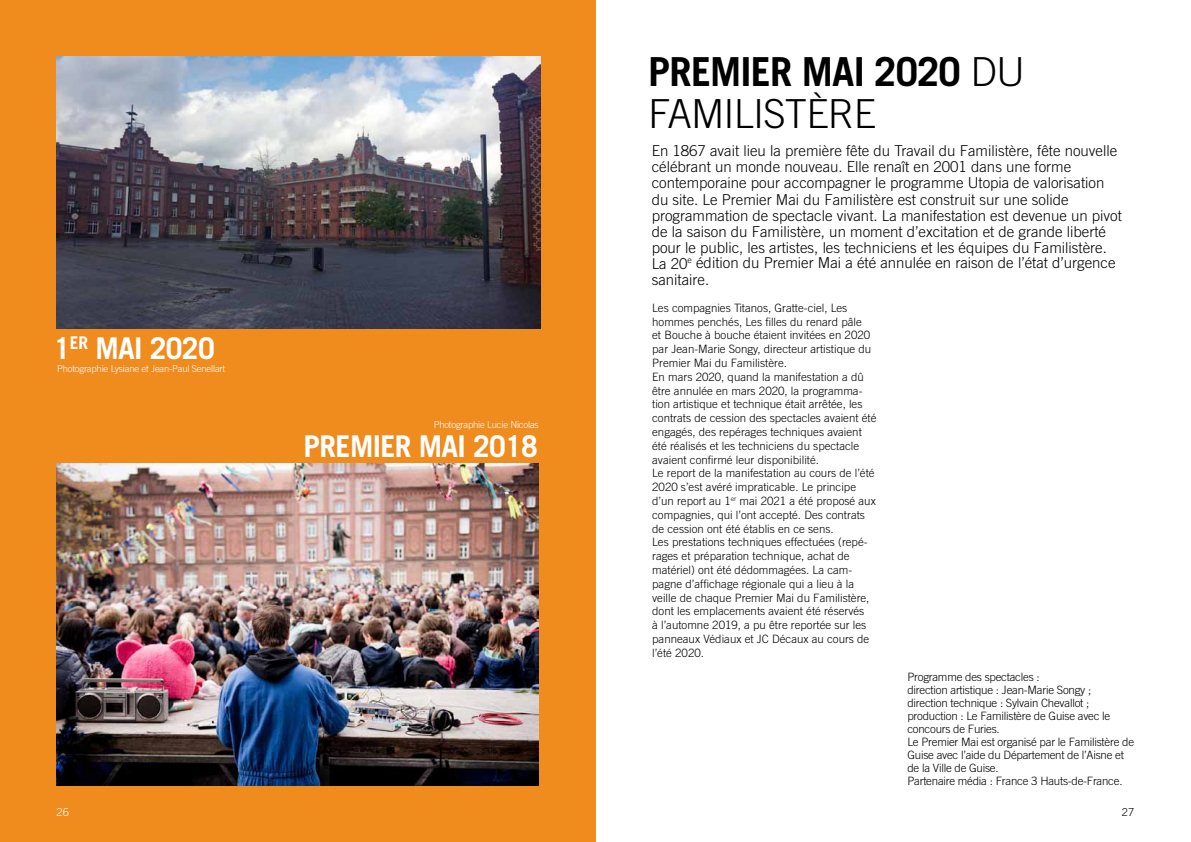
<style>
.page{position:relative;width:1191px;height:842px;background:#fff}
.page>*{position:absolute;margin:0;border:0;box-sizing:border-box;transform-origin:0 0}
.t1{font:700 40px/42px "Trade Gothic LT Std";letter-spacing:-.02em;color:#000}
.t2{font:300 40px "Trade Gothic LT Std";color:#000}
.t3{font:700 30px "Trade Gothic LT Std";letter-spacing:-.02em;color:#fff}
.t4{font:300 15px/16px "Trade Gothic LT Std";color:#000}
.t5{font:300 11.5px/13.8px "Trade Gothic LT Std";color:#000}
.t6{font:300 11.5px/13px "Trade Gothic LT Std";letter-spacing:-.02em;color:#000}
.t7{font:300 11px "Trade Gothic LT Std";color:#000}
.t8{font:300 11px "Trade Gothic LT Std";color:#fff}
.t9{font:300 9.5px "Trade Gothic LT Std";letter-spacing:-.02em;color:#fff}
.s1{font-weight:300}
</style>
<div class="page">
<div style="left:0;top:0;width:595px;height:842px;background:#f08b1d"></div>
<img style="left:57px;top:57px;width:484px;height:272px">
<img style="left:57px;top:464px;width:481px;height:321px">
<h2 class="t3" style="left:54px;top:330px;width:162px">1<sup>ER</sup> MAI 2020</h2>
<p class="t9" style="left:57px;top:363px;width:169px">Photographie Lysiane et Jean-Paul Senellart</p>
<p class="t9" style="left:434px;top:419px;width:107px">Photographie Lucie N icolas</p>
<h2 class="t3" style="left:303px;top:428px;width:236px">PREMIER MAI 2018</h2>
<p class="t8" style="left:56px;top:805px;width:14px">26</p>
<h1 class="t1" style="left:648px;top:50px;width:347px">PREMIER MAI 2020 <span class="s1">du<br>Familis</span></h1>
<h1 class="t2" style="left:785px;top:90px;width:92px">tère</h1>
<p class="t4" style="left:652px;top:143px;width:472px">En 1867 avait lieu la première fête du Travail du Familistère, fête nouvelle célébrant un monde nouveau. Elle renaît en 2001 dans une forme contemporaine pour accompagner le programme Utopia de valorisation du site. Le Premier Mai du Familistère est construit sur une solide programmation de spectacle vivant. La manifestation est devenue un pivot de la saison du Familistère, un moment d’excitation et de grande liberté pour le public, les artistes, les techniciens et les équipes du Familistère.<br>La 20<sup>e</sup> édition du Premier Mai a été annulée en raison de l’état d’urgence sanitaire.</p>
<p class="t5" style="left:652px;top:301px;width:226px">Les compagnies Titanos, Gratte-ciel, Les hommes penchés, Les filles du renard pâle<br>et Bouche à bouche étaient invitées en 2020 par Jean-Marie Songy, directeur artistique du Premier Mai du Familistère.<br>En mars 2020, quand la manifestation a dû être annulée en mars 2020, la programma&shy;tion artistique et technique était arrêtée, les contrats de cession des spectacles avaient été engagés, des repérages techniques avaient été réalisés et les techniciens du spectacle avaient confirmé leur disponibilité.<br>Le report de la manifestation au cours de l’été 2020 s’est avéré impraticable. Le principe d’un report au 1<sup>er</sup> mai 2021 a été proposé aux compagnies, qui l’ont accepté. Des contrats de cession ont été établis en ce sens.<br>Les prestations techniques effectuées (repé&shy;rages et préparation technique, achat de matériel) ont été dédommagées. La cam&shy;pagne d’affichage régionale qui a lieu à la veille de chaque Premier Mai du Familistère, dont les emplacements avaient été réservés<br>à l’automne 2019, a pu être reportée sur les panneaux Védiaux et JC Décaux au cours de l’été 2020.</p>
<p class="t6" style="left:907px;top:670px;width:228px">Programme des spectacles :<br>direction artistique : Jean-Marie Songy ; direction technique : Sylvain Chevallot ; production : Le Familistère de Guise avec le concours de Furies.<br>Le Premier Mai est organisé par le Familistère de Guise avec l’aide du Département de l’Aisne et de la Ville de Guise.<br>Partenaire média : France 3 Hauts-de-France.</p>
<p class="t7" style="left:1121px;top:805px;width:14px">27</p>
</div>
